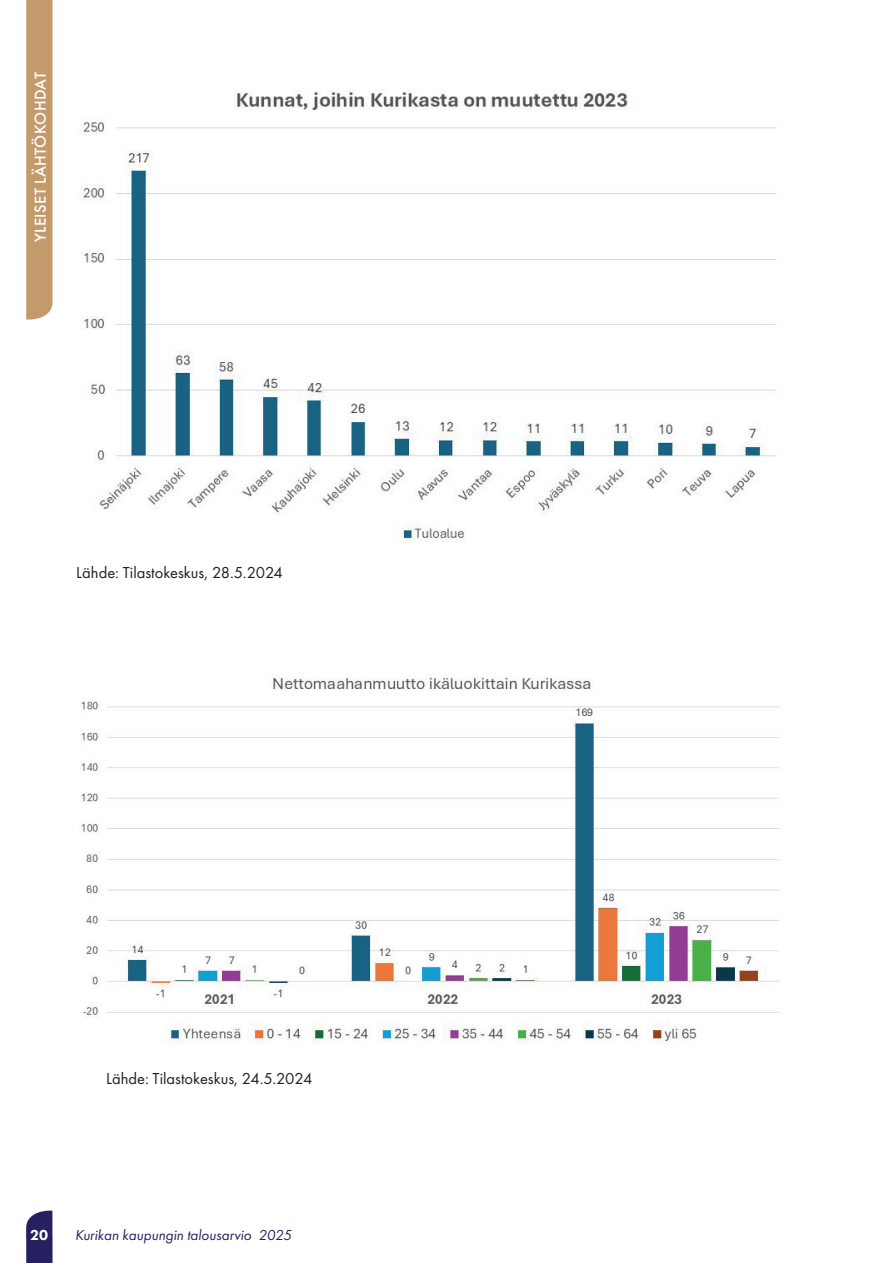
<style>
.page{position:relative;width:893px;height:1263px;background:#fff}
.page>*{position:absolute;margin:0;border:0;box-sizing:border-box;transform-origin:0 0}
.t1{font:16.5px "Futura PT";color:#231f20}
.t2{font:500 16.5px "Futura PT";letter-spacing:.02em;color:#fff}
.t3{font:italic 15px "Futura PT";color:#252161}
.t4{font:800 15px "Futura PT";color:#fff}
</style>
<div class="page">
<svg style="left:26px;top:0;width:27px;height:320px;background:#c59d70"></svg>
<svg style="left:26px;top:1210px;width:27px;height:53px"></svg>
<img style="left:81px;top:90px;width:695px;height:453px">
<img style="left:80px;top:677px;width:699px;height:366px">
<p class="t2" style="left:31px;top:242px;width:172px;rotate:-90deg">YLEISET LÄHTÖKOHDAT</p>
<p class="t1" style="left:76px;top:563px;width:208px">Lähde: Tilastokeskus, 28.5.2024</p>
<p class="t1" style="left:106px;top:1068px;width:208px">Lähde: Tilastokeskus, 24.5.2024</p>
<p class="t4" style="left:30px;top:1225px;width:19px">20</p>
<p class="t3" style="left:75px;top:1226px;width:218px">Kurikan kaupungin talousarvio 2025</p>
</div>
